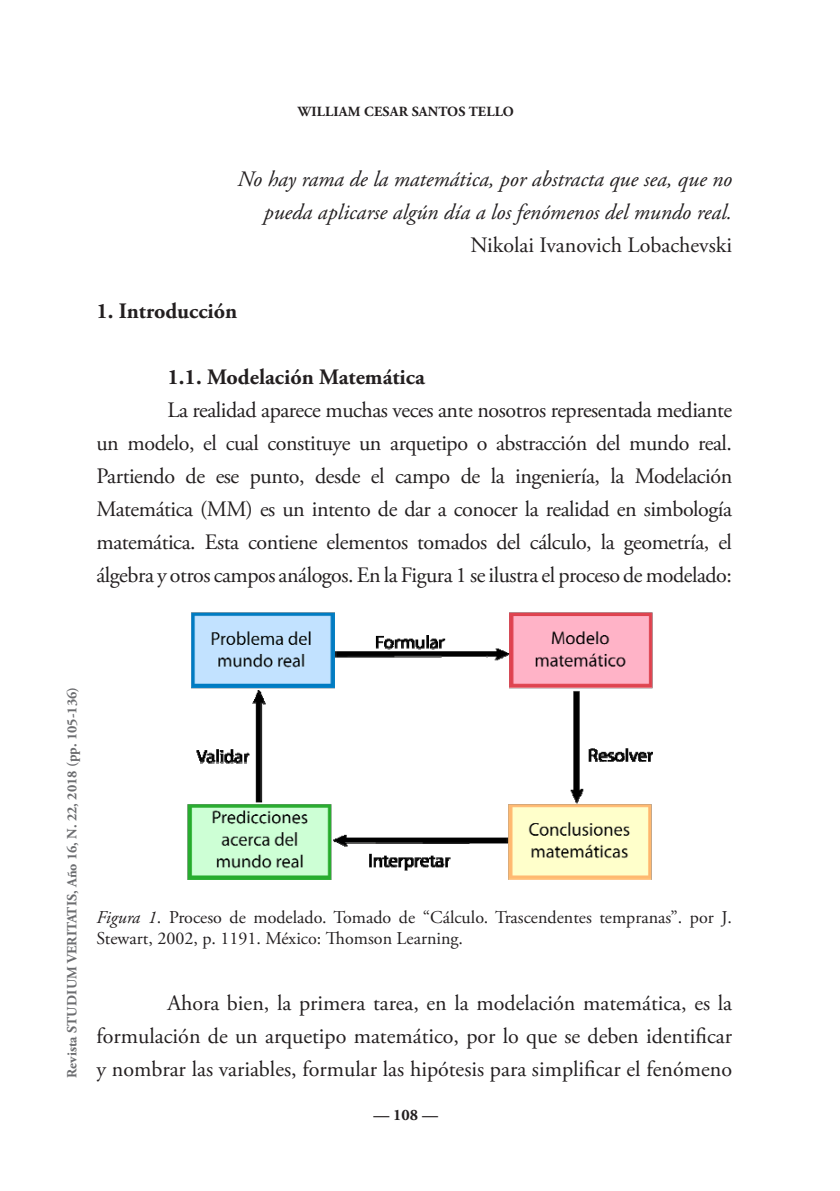
<style>
.page{position:relative;width:840px;height:1191px;background:#fff}
.page>*{position:absolute;margin:0;border:0;box-sizing:border-box;transform-origin:0 0}
.t1{font:22px/33px "Adobe Garamond Pro";color:#231f20;text-align:justify}
.t2{font:italic 22px "Adobe Garamond Pro";color:#231f20}
.t3{font:700 22px "Adobe Garamond Pro";color:#231f20}
.t4{font:18px/21.6px "Adobe Garamond Pro";color:#231f20}
.t5{font:700 16px "Adobe Garamond Pro";color:#231f20}
.t6{font:700 14px "Adobe Garamond Pro";color:#6c6d70}
.t7{font:700 14px "Adobe Garamond Pro";letter-spacing:.015em;color:#231f20}
.s1{font-style:italic}
</style>
<div class="page">
<img style="left:187px;top:613px;width:465px;height:266px">
<p class="t7" style="left:297px;top:104px;width:217px">WILLIAM CESAR SANTOS TELLO</p>
<p class="t2" style="left:237px;top:166px;width:495px">No hay rama de la matemática, por abstracta que sea, que no</p>
<p class="t2" style="left:264px;top:199px;width:469px">pueda aplicarse algún día a los fenómenos del mundo real.</p>
<p class="t1" style="left:470px;top:229px;width:263px">Nikolai Ivanovich Lobachevski</p>
<p class="t3" style="left:96px;top:298px;width:142px">1. Introducción</p>
<p class="t3" style="left:167px;top:364px;width:259px">1.1. Modelación Matemática</p>
<p class="t1" style="left:96px;top:394px;width:637px;text-indent:71px">La realidad aparece muchas veces ante nosotros representada mediante un modelo, el cual constituye un arquetipo o abstracción del mundo real.<br>Partiendo de ese punto, desde el campo de la ingeniería, la Modelación Matemática (MM) es un intento de dar a conocer la realidad en simbología matemática. Esta contiene elementos tomados del cálculo, la geometría, el álgebra y otros campos análogos. En la Figura 1 se ilustra el proceso de modelado:</p>
<p class="t6" style="left:64px;top:1077px;width:392px;rotate:-90deg">Revista STUDIUM VERITATIS, Año 16, N. 22, 2018 (pp. 105-136)</p>
<p class="t4" style="left:96px;top:906px;width:636px"><span class="s1">Figura 1</span>. Proceso de modelado. Tomado de “Cálculo. Trascendentes tempranas”. por J.<br>Stewart, 2002, p. 1191. México: Thomson Learning.</p>
<p class="t1" style="left:96px;top:987px;width:637px;text-indent:71px">Ahora bien, la primera tarea, en la modelación matemática, es la formulación de un arquetipo matemático, por lo que se deben identificar y nombrar las variables, formular las hipótesis para simplificar el fenómeno</p>
<p class="t5" style="left:373px;top:1105px;width:66px">— 108 —</p>
</div>
